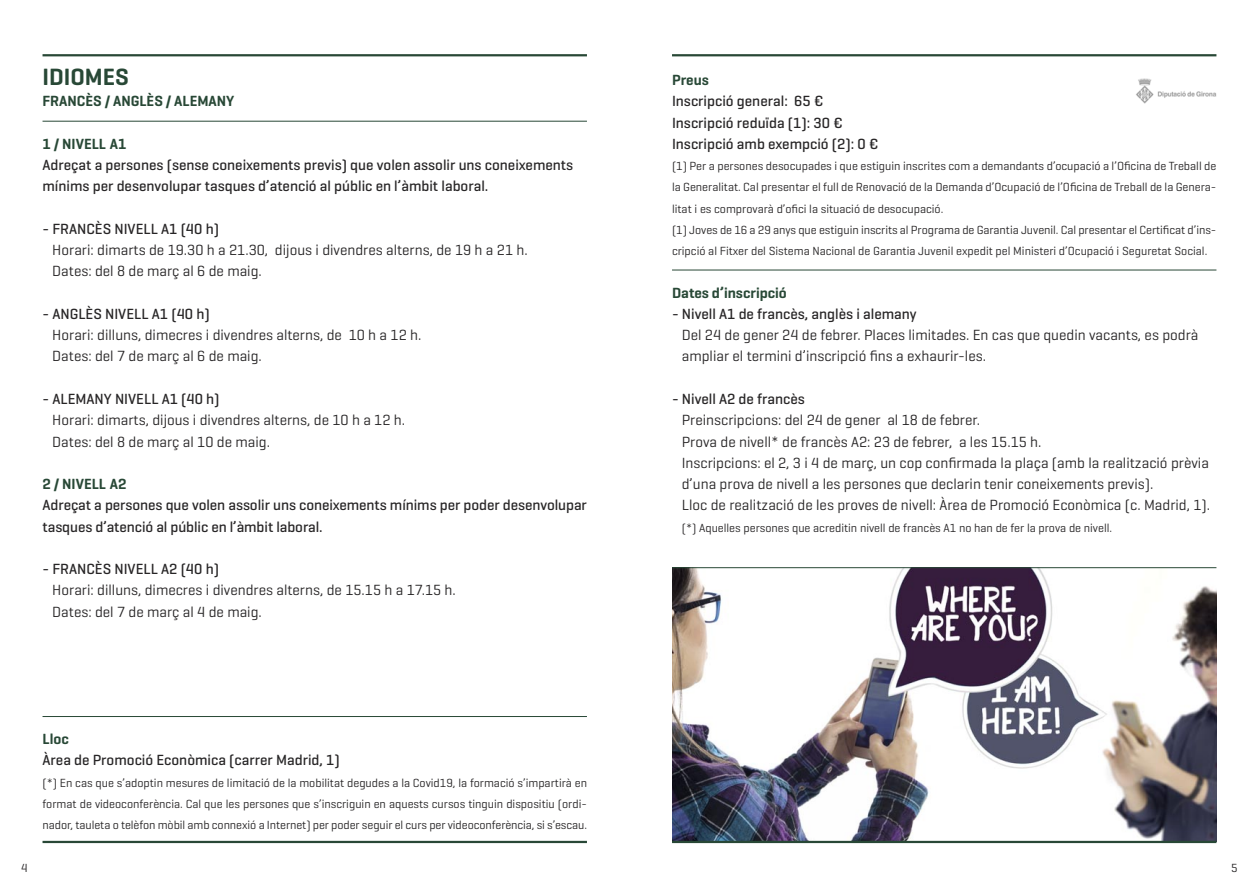
<style>
.page{position:relative;width:1259px;height:893px;background:#fff}
.page>*{position:absolute;margin:0;border:0;box-sizing:border-box;transform-origin:0 0}
.t1{font:600 24px "Geogrotesque";color:#284836}
.t2{font:15px/21.3px "Geogrotesque";color:#272526}
.t3{font:500 15px/21.3px "Geogrotesque";color:#272526}
.t4{font:600 15px "Geogrotesque";color:#284836}
.t5{font:12px/21.3px "Geogrotesque";color:#272526;text-align:justify}
.s1{font-weight:500}
</style>
<div class="page">
<img style="left:672px;top:568px;width:544px;height:273px">
<hr style="left:43px;top:121px;width:544px;height:1px;background:#284836">
<hr style="left:43px;top:716px;width:544px;height:1px;background:#284836">
<hr style="left:43px;top:54px;width:544px;height:2px;background:#284836">
<hr style="left:43px;top:841px;width:544px;height:2px;background:#284836">
<hr style="left:672px;top:567px;width:544px;height:1px;background:#284836">
<hr style="left:672px;top:270px;width:544px;height:1px;background:#284836">
<hr style="left:672px;top:54px;width:544px;height:2px;background:#284836">
<hr style="left:672px;top:841px;width:544px;height:2px;background:#284836">
<img style="left:1136px;top:78px;width:81px;height:26px">
<p class="t1" style="left:43px;top:68px;width:88px">IDIOMES</p>
<p class="t4" style="left:43px;top:96px;width:193px">FRANCÈS / ANGLÈS / ALEMANY</p>
<p class="t4" style="left:43px;top:138px;width:85px">1 / NIVELL A1</p>
<p class="t3" style="left:43px;top:156px;width:532px">Adreçat a persones (sense coneixements previs) que volen assolir uns coneixements mínims per desenvolupar tasques d’atenció al públic en l’àmbit laboral.</p>
<p class="t2" style="left:52px;top:220px;width:477px;text-indent:-10px"><span class="s1">- FRANCÈS NIVELL A1 (40 h)<br></span>Horari: dimarts de 19.30 h a 21.30, dijous i divendres alterns, de 19 h a 21 h.<br>Dates: del 8 de març al 6 de maig.</p>
<p class="t2" style="left:52px;top:305px;width:371px;text-indent:-10px"><span class="s1">- ANGLÈS NIVELL A1 (40 h)<br></span>Horari: dilluns, dimecres i divendres alterns, de 10 h a 12 h.<br>Dates: del 7 de març al 6 de maig.</p>
<p class="t2" style="left:52px;top:390px;width:354px;text-indent:-10px"><span class="s1">- ALEMANY NIVELL A1 (40 h)<br></span>Horari: dimarts, dijous i divendres alterns, de 10 h a 12 h.<br>Dates: del 8 de març al 10 de maig.</p>
<p class="t4" style="left:43px;top:478px;width:85px">2 / NIVELL A2</p>
<p class="t3" style="left:43px;top:496px;width:546px">Adreçat a persones que volen assolir uns coneixements mínims per poder desenvolupar tasques d’atenció al públic en l’àmbit laboral.</p>
<p class="t2" style="left:52px;top:560px;width:405px;text-indent:-10px"><span class="s1">- FRANCÈS NIVELL A2 (40 h)<br></span>Horari: dilluns, dimecres i divendres alterns, de 15.15 h a 17.15 h.<br>Dates: del 7 de març al 4 de maig.</p>
<p class="t4" style="left:43px;top:734px;width:28px">Lloc</p>
<p class="t3" style="left:43px;top:751px;width:299px">Àrea de Promoció Econòmica (carrer Madrid, 1)</p>
<p class="t5" style="left:43px;top:773px;width:546px">(*) En cas que s’adoptin mesures de limitació de la mobilitat degudes a la Covid19, la formació s’impartirà en format de videoconferència. Cal que les persones que s’inscriguin en aquests cursos tinguin dispositiu (ordi&shy;nador, tauleta o telèfon mòbil amb connexió a Internet) per poder seguir el curs per videoconferència, si s’escau.</p>
<p class="t4" style="left:672px;top:75px;width:38px">Preus</p>
<p class="t3" style="left:672px;top:92px;width:153px">Inscripció general: 65 €</p>
<p class="t3" style="left:672px;top:113px;width:172px">Inscripció reduïda (1): 30 €</p>
<p class="t3" style="left:672px;top:134px;width:208px">Inscripció amb exempció (2): 0 €</p>
<p class="t5" style="left:672px;top:156px;width:546px">(1) Per a persones desocupades i que estiguin inscrites com a demandants d’ocupació a l’Oficina de Treball de la Generalitat. Cal presentar el full de Renovació de la Demanda d’Ocupació de l’Oficina de Treball de la Genera&shy;litat i es comprovarà d’ofici la situació de desocupació.</p>
<p class="t5" style="left:672px;top:220px;width:546px">(1) Joves de 16 a 29 anys que estiguin inscrits al Programa de Garantia Juvenil. Cal presentar el Certificat d’ins&shy;cripció al Fitxer del Sistema Nacional de Garantia Juvenil expedit pel Ministeri d’Ocupació i Seguretat Social.</p>
<p class="t4" style="left:672px;top:287px;width:116px">Dates d’inscripció</p>
<p class="t2" style="left:682px;top:305px;width:518px;text-indent:-10px"><span class="s1">- Nivell A1 de francès, anglès i alemany<br></span>Del 24 de gener 24 de febrer. Places limitades. En cas que quedin vacants, es podrà ampliar el termini d’inscripció fins a exhaurir-les.</p>
<p class="t2" style="left:682px;top:390px;width:530px;text-indent:-10px"><span class="s1">- Nivell A2 de francès<br></span>Preinscripcions: del 24 de gener al 18 de febrer.<br>Prova de nivell* de francès A2: 23 de febrer, a les 15.15 h.<br>Inscripcions: el 2, 3 i 4 de març, un cop confirmada la plaça (amb la realització prèvia d’una prova de nivell a les persones que declarin tenir coneixements previs).<br>Lloc de realització de les proves de nivell: Àrea de Promoció Econòmica (c. Madrid, 1).</p>
<p class="t5" style="left:682px;top:518px;width:432px">(*) Aquelles persones que acreditin nivell de francès A1 no han de fer la prova de nivell.</p>
<p class="t5" style="left:21px;top:858px;width:8px">4</p>
<p class="t5" style="left:1231px;top:858px;width:8px">5</p>
</div>
